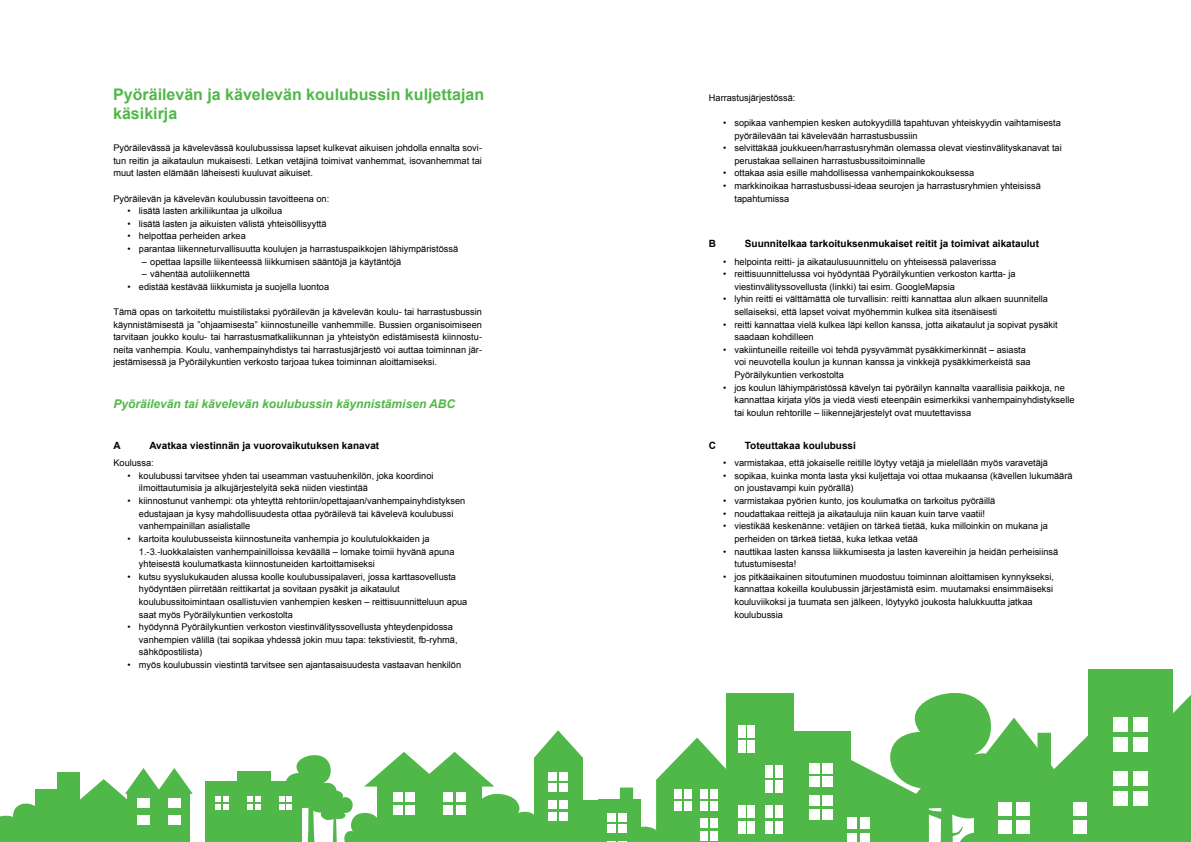
<style>
.page{position:relative;width:1191px;height:842px;background:#fff}
.page>*{position:absolute;margin:0;border:0;box-sizing:border-box;transform-origin:0 0}
.t1{font:700 16px/19.2px "Arial";color:#50b848}
.t2{font:italic 700 12px "Arial";color:#50b848}
.t3{font:700 10px "Arial";color:#000}
.t4{font:9.2px/12.6px "Arial";color:#000}
</style>
<div class="page">
<div style="left:237px;top:771px;width:33px;height:71px;background:#50b848"></div>
<svg style="left:247px;top:796px;width:13px;height:14px"></svg>
<div style="left:206px;top:781px;width:33px;height:61px;background:#50b848"></div>
<svg style="left:216px;top:796px;width:13px;height:14px"></svg>
<div style="left:269px;top:781px;width:33px;height:61px;background:#50b848"></div>
<div style="left:77px;top:804px;width:53px;height:38px;background:#50b848"></div>
<div style="left:57px;top:772px;width:23px;height:70px;background:#50b848"></div>
<div style="left:36px;top:789px;width:22px;height:53px;background:#50b848"></div>
<div style="left:128px;top:793px;width:31px;height:49px;background:#50b848"></div>
<div style="left:158px;top:793px;width:32px;height:49px;background:#50b848"></div>
<svg style="left:80px;top:768px;width:113px;height:40px"></svg>
<svg style="left:0;top:803px;width:36px;height:39px"></svg>
<div style="left:138px;top:798px;width:12px;height:10px;background:#fff"></div>
<div style="left:168px;top:798px;width:12px;height:10px;background:#fff"></div>
<div style="left:138px;top:815px;width:12px;height:10px;background:#fff"></div>
<div style="left:168px;top:815px;width:12px;height:10px;background:#fff"></div>
<div style="left:1088px;top:669px;width:84px;height:173px;background:#50b848"></div>
<div style="left:726px;top:693px;width:68px;height:149px;background:#50b848"></div>
<div style="left:748px;top:725px;width:7px;height:13px;background:#fff"></div>
<div style="left:738px;top:725px;width:7px;height:13px;background:#fff"></div>
<div style="left:748px;top:740px;width:7px;height:13px;background:#fff"></div>
<div style="left:738px;top:740px;width:7px;height:13px;background:#fff"></div>
<div style="left:775px;top:765px;width:7px;height:13px;background:#fff"></div>
<div style="left:766px;top:765px;width:7px;height:13px;background:#fff"></div>
<div style="left:775px;top:780px;width:7px;height:13px;background:#fff"></div>
<div style="left:766px;top:780px;width:7px;height:13px;background:#fff"></div>
<div style="left:775px;top:805px;width:7px;height:13px;background:#fff"></div>
<div style="left:766px;top:805px;width:7px;height:13px;background:#fff"></div>
<div style="left:775px;top:821px;width:7px;height:12px;background:#fff"></div>
<div style="left:766px;top:821px;width:7px;height:12px;background:#fff"></div>
<div style="left:748px;top:805px;width:7px;height:13px;background:#fff"></div>
<div style="left:738px;top:805px;width:7px;height:13px;background:#fff"></div>
<div style="left:748px;top:821px;width:7px;height:12px;background:#fff"></div>
<div style="left:738px;top:821px;width:7px;height:12px;background:#fff"></div>
<div style="left:792px;top:731px;width:58px;height:111px;background:#50b848"></div>
<div style="left:823px;top:796px;width:10px;height:10px;background:#fff"></div>
<div style="left:809px;top:796px;width:10px;height:10px;background:#fff"></div>
<div style="left:823px;top:810px;width:10px;height:10px;background:#fff"></div>
<div style="left:809px;top:810px;width:10px;height:10px;background:#fff"></div>
<div style="left:823px;top:763px;width:10px;height:10px;background:#fff"></div>
<div style="left:809px;top:763px;width:10px;height:10px;background:#fff"></div>
<div style="left:823px;top:777px;width:10px;height:10px;background:#fff"></div>
<div style="left:809px;top:777px;width:10px;height:10px;background:#fff"></div>
<svg style="left:828px;top:681px;width:363px;height:161px"></svg>
<svg style="left:279px;top:730px;width:447px;height:112px"></svg>
<div style="left:1038px;top:733px;width:12px;height:49px;background:#50b848"></div>
<div style="left:1037px;top:733px;width:13px;height:49px;border:1px solid #50b848"></div>
<div style="left:620px;top:788px;width:12px;height:13px;background:#50b848"></div>
<div style="left:620px;top:787px;width:13px;height:15px;border:1px solid #50b848"></div>
<div style="left:583px;top:753px;width:15px;height:46px;background:#fff"></div>
<div style="left:519px;top:739px;width:15px;height:46px;background:#fff"></div>
<h1 class="t1" style="left:113px;top:85px;width:372px">Pyöräilevän ja kävelevän koulubussin kuljettajan käsikirja</h1>
<p class="t4" style="left:709px;top:91px;width:88px">Harrastusjärjestössä:</p>
<p class="t4" style="left:734px;top:117px;width:328px;text-indent:-11px">• sopikaa vanhempien kesken autokyydillä tapahtuvan yhteiskyydin vaihtamisesta pyöräilevään tai kävelevään harrastusbussiin</p>
<p class="t4" style="left:734px;top:142px;width:329px;text-indent:-11px">• selvittäkää joukkueen/harrastusryhmän olemassa olevat viestinvälityskanavat tai perustakaa sellainen harrastusbussitoiminnalle</p>
<p class="t4" style="left:723px;top:167px;width:253px">• ottakaa asia esille mahdollisessa vanhempainkokouksessa</p>
<p class="t4" style="left:734px;top:180px;width:308px;text-indent:-11px">• markkinoikaa harrastusbussi-ideaa seurojen ja harrastusryhmien yhteisissä tapahtumissa</p>
<p class="t3" style="left:709px;top:237px;width:9px">B</p>
<p class="t3" style="left:745px;top:237px;width:295px">Suunnitelkaa tarkoituksenmukaiset reitit ja toimivat aikataulut</p>
<p class="t4" style="left:723px;top:255px;width:275px">• helpointa reitti- ja aikataulusuunnittelu on yhteisessä palaverissa</p>
<p class="t4" style="left:734px;top:268px;width:283px;text-indent:-11px">• reittisuunnittelussa voi hyödyntää Pyöräilykuntien verkoston kartta- ja viestinvälityssovellusta (linkki) tai esim. GoogleMapsia</p>
<p class="t4" style="left:734px;top:293px;width:315px;text-indent:-11px">• lyhin reitti ei välttämättä ole turvallisin: reitti kannattaa alun alkaen suunnitella sellaiseksi, että lapset voivat myöhemmin kulkea sitä itsenäisesti</p>
<p class="t4" style="left:734px;top:318px;width:325px;text-indent:-11px">• reitti kannattaa vielä kulkea läpi kellon kanssa, jotta aikataulut ja sopivat pysäkit saadaan kohdilleen</p>
<p class="t4" style="left:734px;top:343px;width:298px;text-indent:-11px">• vakiintuneille reiteille voi tehdä pysyvämmät pysäkkimerkinnät – asiasta voi neuvotella koulun ja kunnan kanssa ja vinkkejä pysäkkimerkeistä saa<br>Pyöräilykuntien verkostolta</p>
<p class="t4" style="left:734px;top:381px;width:342px;text-indent:-11px">• jos koulun lähiympäristössä kävelyn tai pyöräilyn kannalta vaarallisia paikkoja, ne kannattaa kirjata ylös ja viedä viesti eteenpäin esimerkiksi vanhempainyhdistykselle tai koulun rehtorille – liikennejärjestelyt ovat muutettavissa</p>
<p class="t3" style="left:709px;top:439px;width:9px">C</p>
<p class="t3" style="left:745px;top:439px;width:112px">Toteuttakaa koulubussi</p>
<p class="t4" style="left:723px;top:457px;width:326px">• varmistakaa, että jokaiselle reitille löytyy vetäjä ja mielellään myös varavetäjä</p>
<p class="t4" style="left:734px;top:469px;width:339px;text-indent:-11px">• sopikaa, kuinka monta lasta yksi kuljettaja voi ottaa mukaansa (kävellen lukumäärä on joustavampi kuin pyörällä)</p>
<p class="t4" style="left:723px;top:495px;width:274px">• varmistakaa pyörien kunto, jos koulumatka on tarkoitus pyöräillä</p>
<p class="t4" style="left:723px;top:507px;width:263px">• noudattakaa reittejä ja aikatauluja niin kauan kuin tarve vaatii!</p>
<p class="t4" style="left:734px;top:520px;width:315px;text-indent:-11px">• viestikää keskenänne: vetäjien on tärkeä tietää, kuka milloinkin on mukana ja perheiden on tärkeä tietää, kuka letkaa vetää</p>
<p class="t4" style="left:734px;top:545px;width:325px;text-indent:-11px">• nauttikaa lasten kanssa liikkumisesta ja lasten kavereihin ja heidän perheisiinsä tutustumisesta!</p>
<p class="t4" style="left:734px;top:570px;width:321px;text-indent:-11px">• jos pitkäaikainen sitoutuminen muodostuu toiminnan aloittamisen kynnykseksi, kannattaa kokeilla koulubussin järjestämistä esim. muutamaksi ensimmäiseksi kouluviikoksi ja tuumata sen jälkeen, löytyykö joukosta halukkuutta jatkaa koulubussia</p>
<p class="t4" style="left:113px;top:142px;width:370px;text-align:justify">Pyöräilevässä ja kävelevässä koulubussissa lapset kulkevat aikuisen johdolla ennalta sovi&shy;tun reitin ja aikataulun mukaisesti. Letkan vetäjinä toimivat vanhemmat, isovanhemmat tai muut lasten elämään läheisesti kuuluvat aikuiset.</p>
<p class="t4" style="left:113px;top:192px;width:217px">Pyöräilevän ja kävelevän koulubussin tavoitteena on:</p>
<p class="t4" style="left:128px;top:205px;width:156px">• lisätä lasten arkiliikuntaa ja ulkoilua</p>
<p class="t4" style="left:128px;top:217px;width:200px">• lisätä lasten ja aikuisten välistä yhteisöllisyyttä</p>
<p class="t4" style="left:128px;top:230px;width:120px">• helpottaa perheiden arkea</p>
<p class="t4" style="left:128px;top:243px;width:332px">• parantaa liikenneturvallisuutta koulujen ja harrastuspaikkojen lähiympäristössä</p>
<p class="t4" style="left:142px;top:255px;width:261px">– opettaa lapsille liikenteessä liikkumisen sääntöjä ja käytäntöjä</p>
<p class="t4" style="left:142px;top:268px;width:110px">– vähentää autoliikennettä</p>
<p class="t4" style="left:128px;top:280px;width:203px">• edistää kestävää liikkumista ja suojella luontoa</p>
<p class="t4" style="left:113px;top:306px;width:370px;text-align:justify">Tämä opas on tarkoitettu muistilistaksi pyöräilevän ja kävelevän koulu- tai harrastusbussin käynnistämisestä ja ”ohjaamisesta” kiinnostuneille vanhemmille. Bussien organisoimiseen tarvitaan joukko koulu- tai harrastusmatkaliikunnan ja yhteistyön edistämisestä kiinnostu&shy;neita vanhempia. Koulu, vanhempainyhdistys tai harrastusjärjestö voi auttaa toiminnan jär&shy;jestämisessä ja Pyöräilykuntien verkosto tarjoaa tukea toiminnan aloittamiseksi.</p>
<h2 class="t2" style="left:113px;top:395px;width:343px">Pyöräilevän tai kävelevän koulubussin käynnistämisen ABC</h2>
<p class="t3" style="left:113px;top:439px;width:9px">A</p>
<p class="t3" style="left:149px;top:439px;width:231px">Avatkaa viestinnän ja vuorovaikutuksen kanavat</p>
<p class="t4" style="left:113px;top:457px;width:42px">Koulussa:</p>
<p class="t4" style="left:139px;top:469px;width:296px;text-indent:-11px">• koulubussi tarvitsee yhden tai useamman vastuuhenkilön, joka koordinoi ilmoittautumisia ja alkujärjestelyitä sekä niiden viestintää</p>
<p class="t4" style="left:139px;top:495px;width:328px;text-indent:-11px">• kiinnostunut vanhempi: ota yhteyttä rehtoriin/opettajaan/vanhempainyhdistyksen edustajaan ja kysy mahdollisuudesta ottaa pyöräilevä tai kävelevä koulubussi vanhempainillan asialistalle</p>
<p class="t4" style="left:139px;top:532px;width:317px;text-indent:-11px">• kartoita koulubusseista kiinnostuneita vanhempia jo koulutulokkaiden ja<br>1.-3.-luokkalaisten vanhempainilloissa keväällä – lomake toimii hyvänä apuna yhteisestä koulumatkasta kiinnostuneiden kartoittamiseksi</p>
<p class="t4" style="left:139px;top:570px;width:330px;text-indent:-11px">• kutsu syyslukukauden alussa koolle koulubussipalaveri, jossa karttasovellusta hyödyntäen piirretään reittikartat ja sovitaan pysäkit ja aikataulut koulubussitoimintaan osallistuvien vanhempien kesken – reittisuunnitteluun apua saat myös Pyöräilykuntien verkostolta</p>
<p class="t4" style="left:139px;top:621px;width:320px;text-indent:-11px">• hyödynnä Pyöräilykuntien verkoston viestinvälityssovellusta yhteydenpidossa vanhempien välillä (tai sopikaa yhdessä jokin muu tapa: tekstiviestit, fb-ryhmä, sähköpostilista)</p>
<p class="t4" style="left:128px;top:658px;width:335px">• myös koulubussin viestintä tarvitsee sen ajantasaisuudesta vastaavan henkilön</p>
</div>
